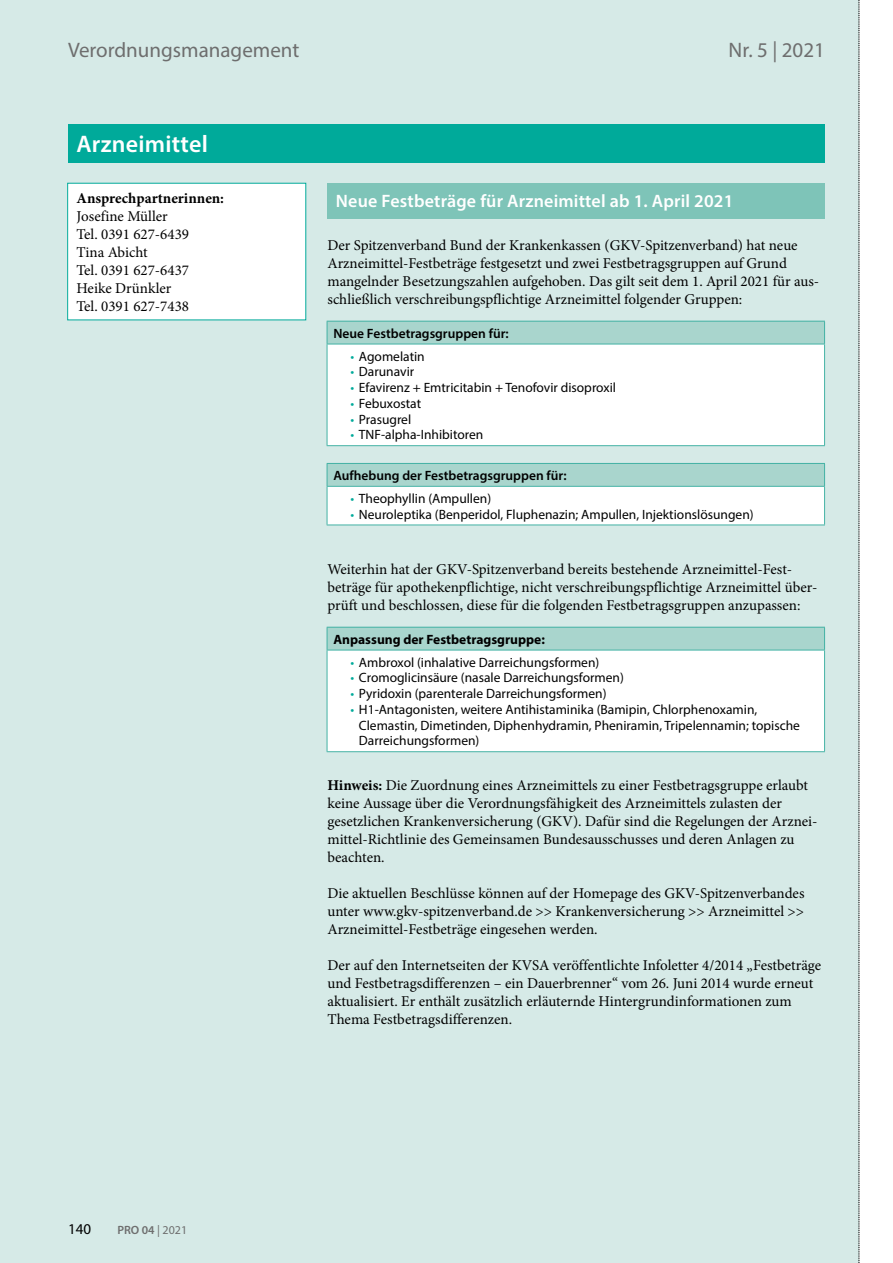
<style>
.page{position:relative;width:893px;height:1263px;background:#fff}
.page>*{position:absolute;margin:0;border:0;box-sizing:border-box;transform-origin:0 0}
.t1{font:600 24px "Myriad Pro";letter-spacing:.01em;color:#fff}
.t2{font:21px "Myriad Pro";color:#6e6e6e}
.t3{font:600 18px "Myriad Pro";letter-spacing:.01em;color:#fff}
.t4{font:15px/18px "Minion Pro";color:#000}
.t5{font:700 15px "Minion Pro";color:#000}
.t6{font:15px "Myriad Pro";color:#000}
.t7{font:13.5px/15.8px "Myriad Pro";color:#000}
.t8{font:600 13.5px "Myriad Pro";color:#000}
.t9{font:700 13.5px "Myriad Pro";color:#000}
.t10{font:600 12px "Myriad Pro";color:#6e6e6e}
.s1{font-weight:400}
.s2{color:#00aa9a}
.s3{font-weight:700}
</style>
<div class="page">
<div style="left:0;top:0;width:859px;height:1263px;background:#d6eae7"></div>
<svg style="left:859px;top:0;width:1px;height:1263px"></svg>
<div style="left:68px;top:124px;width:757px;height:38px;background:#00aa9a"></div>
<div style="left:327px;top:183px;width:498px;height:35px;background:#7ec4b8"></div>
<div style="left:327px;top:321px;width:498px;height:23px;background:#a9d5cd"></div>
<div style="left:327px;top:344px;width:498px;height:102px;background:#fff"></div>
<hr style="left:327px;top:344px;width:1px;height:101px;background:#43b2a4">
<hr style="left:824px;top:344px;width:1px;height:101px;background:#43b2a4">
<hr style="left:327px;top:445px;width:498px;height:1px;background:#43b2a4">
<hr style="left:327px;top:321px;width:498px;height:1px;background:#43b2a4">
<svg style="left:327px;top:321px;width:1px;height:23px"></svg>
<svg style="left:824px;top:321px;width:1px;height:23px"></svg>
<hr style="left:327px;top:344px;width:498px;height:1px;background:#43b2a4">
<div style="left:327px;top:463px;width:498px;height:23px;background:#a9d5cd"></div>
<div style="left:327px;top:486px;width:498px;height:39px;background:#fff"></div>
<hr style="left:327px;top:487px;width:1px;height:38px;background:#43b2a4">
<hr style="left:824px;top:487px;width:1px;height:38px;background:#43b2a4">
<hr style="left:327px;top:525px;width:498px;height:1px;background:#43b2a4">
<hr style="left:327px;top:463px;width:498px;height:1px;background:#43b2a4">
<svg style="left:327px;top:464px;width:1px;height:22px"></svg>
<svg style="left:824px;top:464px;width:1px;height:22px"></svg>
<hr style="left:327px;top:486px;width:498px;height:1px;background:#43b2a4">
<div style="left:327px;top:627px;width:498px;height:23px;background:#a9d5cd"></div>
<div style="left:327px;top:650px;width:498px;height:102px;background:#fff"></div>
<hr style="left:327px;top:650px;width:1px;height:101px;background:#43b2a4">
<hr style="left:824px;top:650px;width:1px;height:101px;background:#43b2a4">
<hr style="left:327px;top:751px;width:498px;height:1px;background:#43b2a4">
<hr style="left:327px;top:627px;width:498px;height:1px;background:#43b2a4">
<svg style="left:327px;top:627px;width:1px;height:23px"></svg>
<svg style="left:824px;top:627px;width:1px;height:23px"></svg>
<hr style="left:327px;top:650px;width:498px;height:1px;background:#43b2a4">
<div style="left:68px;top:183px;width:238px;height:137px;background:#fff"></div>
<h2 class="t2" style="left:68px;top:37px;width:233px">Verordnungsmanagement</h2>
<h2 class="t2" style="left:729px;top:37px;width:98px">Nr. 5 | 2021</h2>
<h1 class="t1" style="left:77px;top:129px;width:133px">Arzneimittel</h1>
<p class="t5" style="left:77px;top:188px;width:149px">Ansprechpartnerinnen:</p>
<p class="t4" style="left:77px;top:207px;width:114px">Josefine Müller<br>Tel. 0391 627-6439<br>Tina Abicht<br>Tel. 0391 627-6437<br>Heike Drünkler<br>Tel. 0391 627-7438</p>
<p class="t6" style="left:68px;top:1220px;width:25px">140</p>
<p class="t10" style="left:117px;top:1222px;width:71px">PRO 04 <span class="s1">| 2021</span></p>
<p class="t3" style="left:336px;top:190px;width:399px">Neue Festbeträge für Arzneimittel ab 1. April 2021</p>
<p class="t4" style="left:327px;top:236px;width:493px">Der Spitzenverband Bund der Krankenkassen (GKV-Spitzenverband) hat neue Arzneimittel-Festbeträge festgesetzt und zwei Festbetragsgruppen auf Grund mangelnder Besetzungszahlen aufgehoben. Das gilt seit dem 1. April 2021 für aus&shy;schließlich verschreibungspflichtige Arzneimittel folgender Gruppen:</p>
<p class="t8" style="left:333px;top:324px;width:177px">Neue Festbetragsgruppen für:</p>
<p class="t7" style="left:350px;top:348px;width:76px"><span class="s2">•</span> Agomelatin</p>
<p class="t7" style="left:350px;top:364px;width:65px"><span class="s2">•</span> Darunavir</p>
<p class="t7" style="left:350px;top:379px;width:267px"><span class="s2">•</span> Efavirenz + Emtricitabin + Tenofovir disoproxil</p>
<p class="t7" style="left:350px;top:395px;width:72px"><span class="s2">•</span> Febuxostat</p>
<p class="t7" style="left:350px;top:411px;width:62px"><span class="s2">•</span> Prasugrel</p>
<p class="t7" style="left:350px;top:427px;width:135px"><span class="s2">•</span> TNF-alpha-Inhibitoren</p>
<p class="t8" style="left:333px;top:467px;width:235px">Aufhebung der Festbetragsgruppen für:</p>
<p class="t7" style="left:350px;top:490px;width:142px"><span class="s2">•</span> Theophyllin (Ampullen)</p>
<p class="t7" style="left:350px;top:506px;width:405px"><span class="s2">•</span> Neuroleptika (Benperidol, Fluphenazin; Ampullen, Injektionslösungen)</p>
<p class="t4" style="left:327px;top:560px;width:491px">Weiterhin hat der GKV-Spitzenverband bereits bestehende Arzneimittel-Fest&shy;beträge für apothekenpflichtige, nicht verschreibungspflichtige Arzneimittel über&shy;prüft und beschlossen, diese für die folgenden Festbetragsgruppen anzupassen:</p>
<p class="t9" style="left:333px;top:630px;width:213px">Anpassung der Festbetragsgruppe:</p>
<p class="t7" style="left:350px;top:654px;width:250px"><span class="s2">•</span> Ambroxol (inhalative Darreichungsformen)</p>
<p class="t7" style="left:350px;top:670px;width:275px"><span class="s2">•</span> Cromoglicinsäure (nasale Darreichungsformen)</p>
<p class="t7" style="left:350px;top:685px;width:258px"><span class="s2">•</span> Pyridoxin (parenterale Darreichungsformen)</p>
<p class="t7" style="left:359px;top:701px;width:443px;text-indent:-9px"><span class="s2">•</span> H1-Antagonisten, weitere Antihistaminika (Bamipin, Chlorphenoxamin,<br>Clemastin, Dimetinden, Diphenhydramin, Pheniramin, Tripelennamin; topische<br>Darreichungsformen)</p>
<p class="t4" style="left:327px;top:776px;width:492px"><span class="s3">Hinweis:</span> Die Zuordnung eines Arzneimittels zu einer Festbetragsgruppe erlaubt keine Aussage über die Verordnungsfähigkeit des Arzneimittels zulasten der gesetzlichen Krankenversicherung (GKV). Dafür sind die Regelungen der Arznei&shy;mittel-Richtlinie des Gemeinsamen Bundesausschusses und deren Anlagen zu beachten.</p>
<p class="t4" style="left:327px;top:884px;width:479px;text-align:justify">Die aktuellen Beschlüsse können auf der Homepage des GKV-Spitzenverbandes unter www.gkv-spitzenverband.de &gt;&gt; Krankenversicherung &gt;&gt; Arzneimittel &gt;&gt; Arzneimittel-Festbeträge eingesehen werden.</p>
<p class="t4" style="left:327px;top:956px;width:495px">Der auf den Internetseiten der KVSA veröffentlichte Infoletter 4/2014 „Festbeträge und Festbetragsdifferenzen – ein Dauerbrenner“ vom 26. Juni 2014 wurde erneut aktualisiert. Er enthält zusätzlich erläuternde Hintergrundinformationen zum Thema Festbetragsdifferenzen.</p>
</div>
